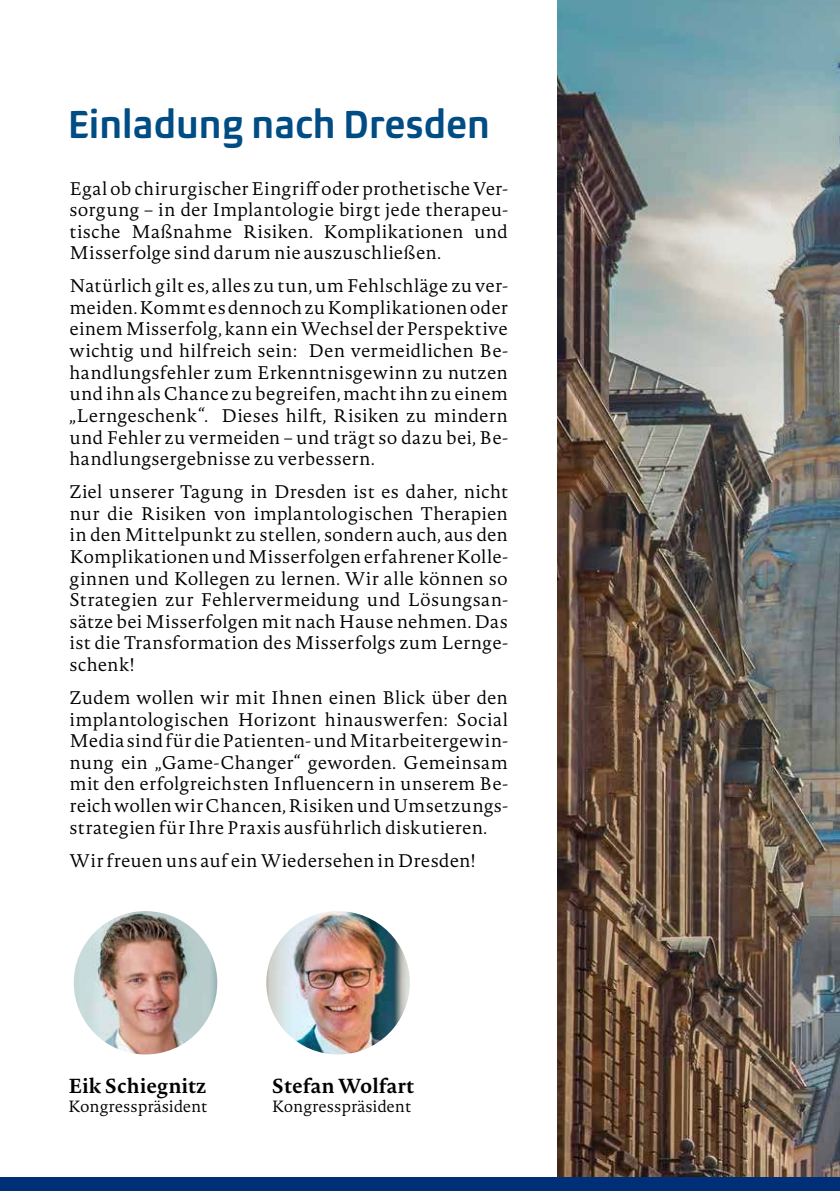
<style>
.page{position:relative;width:840px;height:1191px;background:#fff}
.page>*{position:absolute;margin:0;border:0;box-sizing:border-box;transform-origin:0 0}
.t1{font:600 condensed 40px "Biome Std";color:#004c84}
.t2{font:700 20px "Novel Pro";color:#000}
.t3{font:300 18px/21.6px "Novel Pro";letter-spacing:.01em;color:#000;text-align:justify}
.t4{font:300 16px "Novel Pro";color:#000}
</style>
<div class="page">
<img style="left:557px;top:1px;width:282px;height:1176px">
<div style="left:0;top:1177px;width:839px;height:14px;background:#002f78"></div>
<img style="left:74px;top:911px;width:143px;height:143px;border-radius:72px">
<img style="left:266px;top:911px;width:143px;height:143px;border-radius:72px">
<h1 class="t1" style="left:68px;top:100px;width:423px">Einladung nach Dresden</h1>
<p class="t3" style="left:69px;top:177px;width:439px">Egal ob chirurgischer Eingriff oder prothetische Ver&shy;sorgung – in der Implantologie birgt jede therapeu&shy;tische Maßnahme Risiken. Komplikationen und Misserfolge sind darum nie auszuschließen.</p>
<p class="t3" style="left:69px;top:275px;width:439px">Natürlich gilt es, alles zu tun, um Fehlschläge zu ver&shy;meiden. Kommt es dennoch zu Komplikationen oder einem Misserfolg, kann ein Wechsel der Perspektive wichtig und hilfreich sein: Den vermeidlichen Be&shy;handlungsfehler zum Erkenntnisgewinn zu nutzen und ihn als Chance zu begreifen, macht ihn zu einem „Lerngeschenk“. Dieses hilft, Risiken zu mindern und Fehler zu vermeiden – und trägt so dazu bei, Be&shy;handlungsergebnisse zu verbessern.</p>
<p class="t3" style="left:69px;top:480px;width:439px">Ziel unserer Tagung in Dresden ist es daher, nicht nur die Risiken von implantologischen Therapien in den Mittelpunkt zu stellen, sondern auch, aus den Komplikationen und Misserfolgen erfahrener Kolle&shy;ginnen und Kollegen zu lernen. Wir alle können so Strategien zur Fehlervermeidung und Lösungsan&shy;sätze bei Misserfolgen mit nach Hause nehmen. Das ist die Transformation des Misserfolgs zum Lernge&shy;schenk!</p>
<p class="t3" style="left:69px;top:686px;width:439px">Zudem wollen wir mit Ihnen einen Blick über den implantologischen Horizont hinauswerfen: Social Media sind für die Patienten- und Mitarbeitergewin&shy;nung ein „Game-Changer“ geworden. Gemeinsam mit den erfolgreichsten Influencern in unserem Be&shy;reich wollen wir Chancen, Risiken und Umsetzungs&shy;strategien für Ihre Praxis ausführlich diskutieren.</p>
<p class="t3" style="left:69px;top:849px;width:407px">Wir freuen uns auf ein Wiedersehen in Dresden!</p>
<p class="t2" style="left:68px;top:1070px;width:140px">Eik Schiegnitz</p>
<p class="t4" style="left:68px;top:1094px;width:141px">Kongresspräsident</p>
<p class="t2" style="left:272px;top:1070px;width:144px">Stefan Wolfart</p>
<p class="t4" style="left:272px;top:1094px;width:141px">Kongresspräsident</p>
</div>
